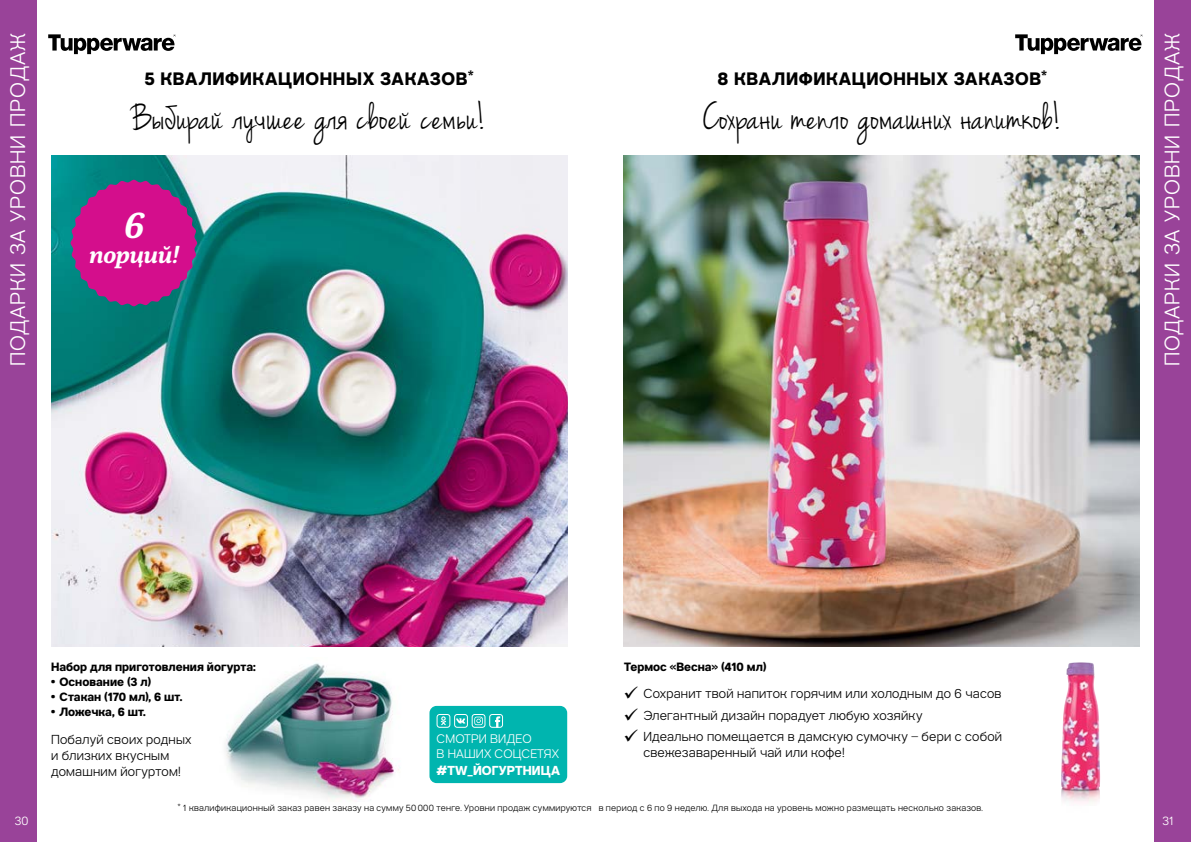
<style>
.page{position:relative;width:1191px;height:842px;background:#fff}
.page>*{position:absolute;margin:0;border:0;box-sizing:border-box;transform-origin:0 0}
.t1{font:40px "Tupperware Handwriting";letter-spacing:.015em;color:#000}
.t2{font:italic 700 36px "Tupper Serif";color:#fff}
.t3{font:italic 700 24px "Tupper Serif";letter-spacing:-.01em;color:#fff}
.t4{font:300 21px "Tupper PRO";letter-spacing:.04em;color:#fff}
.t5{font:700 18px "Tupper PRO";letter-spacing:.04em;color:#000}
.t6{font:300 13px/16px "Tupper PRO";letter-spacing:.015em;color:#000}
.t7{font:700 13px "Tupper PRO";letter-spacing:.01em;color:#fff}
.t8{font:300 12.4px/15.6px "Tupper PRO";letter-spacing:.01em;color:#fff}
.t9{font:700 12px "Tupper PRO";color:#000}
.t10{font:300 12px "Tupper PRO";color:#fff}
.t11{font:300 9px "Tupper PRO";letter-spacing:.025em;color:#000}
</style>
<div class="page">
<img style="left:225px;top:663px;width:175px;height:136px">
<img style="left:51px;top:156px;width:516px;height:490px">
<img style="left:623px;top:156px;width:516px;height:490px">
<svg style="left:71px;top:180px;width:126px;height:126px;background:#a52b8a"></svg>
<img style="left:1061px;top:662px;width:39px;height:141px">
<div style="left:429px;top:706px;width:138px;height:77px;background:#00b5af;border-radius:7px"></div>
<svg style="left:441px;top:716px;width:5px;height:9px"></svg>
<div style="left:436px;top:714px;width:14px;height:14px;border:1px solid #fff;border-radius:3px"></div>
<svg style="left:495px;top:716px;width:5px;height:10px"></svg>
<div style="left:489px;top:714px;width:14px;height:14px;border:1px solid #fff;border-radius:3px"></div>
<svg style="left:456px;top:718px;width:9px;height:6px"></svg>
<div style="left:454px;top:714px;width:14px;height:14px;border:1px solid #fff;border-radius:3px"></div>
<svg style="left:474px;top:717px;width:9px;height:8px"></svg>
<div style="left:471px;top:714px;width:14px;height:14px;border:1px solid #fff;border-radius:3px"></div>
<svg style="left:1015px;top:34px;width:127px;height:20px"></svg>
<div style="left:1154px;top:0;width:37px;height:842px;background:#994399"></div>
<svg style="left:48px;top:34px;width:128px;height:20px"></svg>
<div style="left:0;top:0;width:37px;height:842px;background:#994399"></div>
<h3 class="t4" style="left:1px;top:366px;width:334px;rotate:-90deg">ПОДАРКИ ЗА УРОВНИ ПРОДАЖ</h3>
<h3 class="t4" style="left:1155px;top:366px;width:334px;rotate:-90deg">ПОДАРКИ ЗА УРОВНИ ПРОДАЖ</h3>
<h3 class="t5" style="left:144px;top:65px;width:330px">5 КВАЛИФИКАЦИОННЫХ ЗАКАЗОВ*</h3>
<h3 class="t5" style="left:717px;top:65px;width:331px">8 КВАЛИФИКАЦИОННЫХ ЗАКАЗОВ*</h3>
<h1 class="t1" style="left:132px;top:92px;width:355px">Выбирай лучшее для своей семьи!</h1>
<h1 class="t1" style="left:703px;top:92px;width:360px">Сохрани тепло домашних напитков!</h1>
<h2 class="t2" style="left:124px;top:202px;width:23px">6</h2>
<h3 class="t3" style="left:89px;top:239px;width:91px">порций!</h3>
<p class="t10" style="left:15px;top:811px;width:15px">30</p>
<p class="t9" style="left:624px;top:658px;width:144px">Термос «Весна» (410 мл)</p>
<p class="t9" style="left:51px;top:658px;width:206px">Набор для приготовления йогурта:</p>
<p class="t9" style="left:51px;top:673px;width:102px">• Основание (3 л)</p>
<p class="t9" style="left:51px;top:688px;width:133px">• Стакан (170 мл), 6 шт.</p>
<p class="t9" style="left:51px;top:703px;width:96px">• Ложечка, 6 шт.</p>
<p class="t6" style="left:623px;top:684px;width:379px">✓ Сохранит твой напиток горячим или холодным до 6 часов</p>
<p class="t6" style="left:623px;top:706px;width:300px">✓ Элегантный дизайн порадует любую хозяйку</p>
<p class="t6" style="left:643px;top:727px;width:360px;text-indent:-20px">✓ Идеально помещается в дамскую сумочку – бери с собой свежезаваренный чай или кофе!</p>
<p class="t8" style="left:436px;top:729px;width:124px">СМОТРИ ВИДЕО<br>В НАШИХ СОЦСЕТЯХ</p>
<p class="t7" style="left:436px;top:760px;width:125px">#TW_ЙОГУРТНИЦА</p>
<p class="t11" style="left:178px;top:800px;width:806px">* 1 квалификационный заказ равен заказу на сумму 50000 тенге. Уровни продаж суммируются в период с 6 по 9 неделю. Для выхода на уровень можно размещать несколько заказов.</p>
<p class="t6" style="left:51px;top:730px;width:142px">Побалуй своих родных и близких вкусным домашним йогуртом!</p>
<p class="t10" style="left:1162px;top:811px;width:13px">31</p>
</div>
